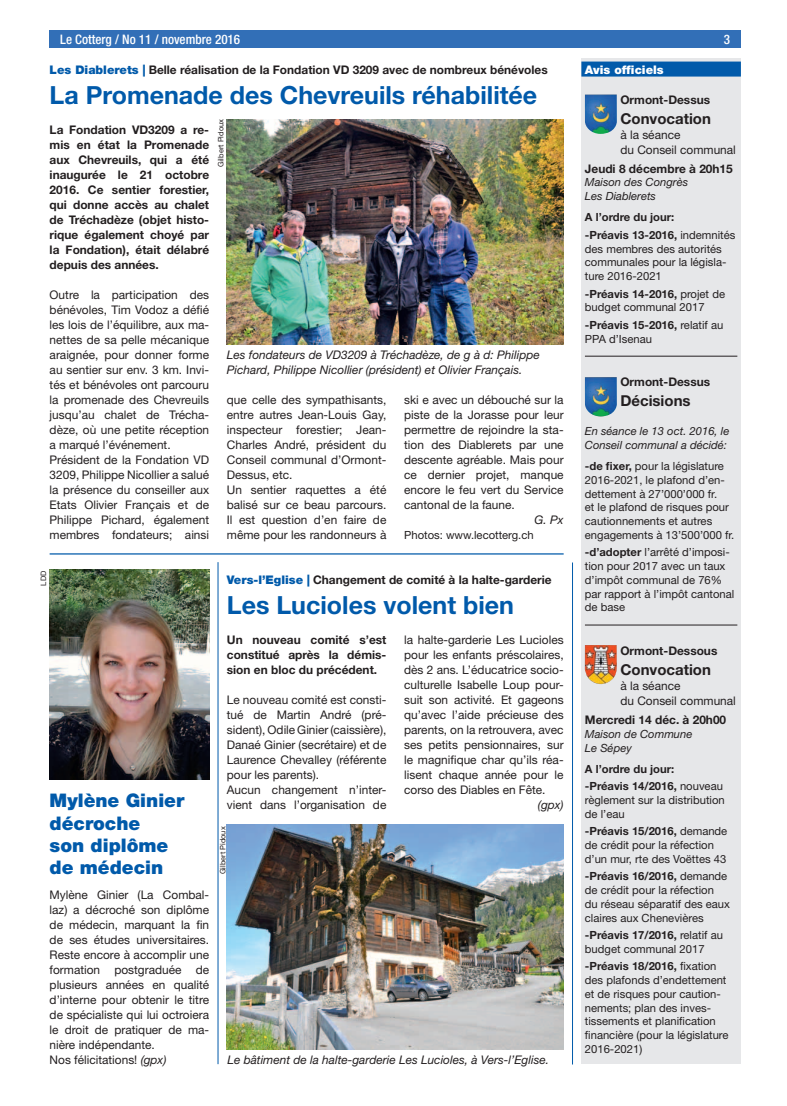
<style>
.page{position:relative;width:787px;height:1106px;background:#fff}
.page>*{position:absolute;margin:0;border:0;box-sizing:border-box;transform-origin:0 0}
.t1{font:700 25px "Helvetica Neue LT Std";color:#015aaa}
.t2{font:900 18.75px/22.2px "Helvetica Neue LT Std";color:#015aaa}
.t3{font:700 15px "Helvetica Neue LT Std";color:#231f20}
.t4{font:500 condensed 13.12px "Helvetica Neue LT Std";color:#fff}
.t5{font:11.88px/15px "Helvetica Neue LT Std";color:#231f20}
.t6{font:700 11.88px/15px "Helvetica Neue LT Std";color:#231f20;text-align:justify}
.t7{font:italic 11.88px/15px "Helvetica Neue LT Std";color:#231f20}
.t8{font:900 11.88px "Helvetica Neue LT Std";color:#fff}
.t9{font:11.25px/13.8px "Helvetica Neue LT Std";color:#231f20}
.t10{font:italic 11.25px/13.8px "Helvetica Neue LT Std";color:#231f20}
.t11{font:700 11.25px/17.5px "Helvetica Neue LT Std";color:#231f20}
.t12{font:7.5px "Helvetica Neue LT Std";color:#231f20}
.s1{font-weight:400}
.s2{font-weight:700}
.s3{font-weight:900;color:#015aaa}
.s4{font-style:italic}
</style>
<div class="page">
<div style="left:50px;top:30px;width:691px;height:18px;background:#326fb7"></div>
<div style="left:581px;top:59px;width:160px;height:1005px;background:#e6e7e9"></div>
<div style="left:581px;top:62px;width:160px;height:15px;background:#015aaa"></div>
<img style="left:585px;top:95px;width:32px;height:39px">
<hr style="left:585px;top:356px;width:152px;height:1px;background:#231f20">
<img style="left:585px;top:377px;width:32px;height:39px">
<hr style="left:585px;top:625px;width:152px;height:1px;background:#231f20">
<img style="left:585px;top:645px;width:32px;height:39px">
<img style="left:227px;top:119px;width:336px;height:225px">
<img style="left:50px;top:570px;width:159px;height:210px">
<hr style="left:50px;top:553px;width:513px;height:1px;background:#015aaa">
<img style="left:227px;top:824px;width:336px;height:225px">
<hr style="left:218px;top:562px;width:1px;height:502px;background:#015aaa">
<hr style="left:572px;top:562px;width:1px;height:502px;background:#015aaa">
<p class="t4" style="left:60px;top:34px;width:181px">Le Cotterg / No 11 / novembre 2016</p>
<p class="t4" style="left:724px;top:34px;width:8px">3</p>
<p class="t8" style="left:585px;top:65px;width:80px">Avis officiels</p>
<p class="t6" style="left:620px;top:93px;width:91px">Ormont-Dessus</p>
<p class="t3" style="left:620px;top:113px;width:92px">Convocation</p>
<p class="t5" style="left:620px;top:128px;width:117px">à la séance<br>du Conseil communal</p>
<p class="t6" style="left:585px;top:162px;width:149px">Jeudi 8 décembre à 20h15</p>
<p class="t10" style="left:585px;top:177px;width:105px">Maison des Congrès<br>Les Diablerets</p>
<p class="t11" style="left:585px;top:210px;width:152px">A l’ordre du jour:<br>-Préavis 13-2016, <span class="s1">indemnités</span></p>
<p class="t9" style="left:585px;top:243px;width:143px">des membres des autorités communales pour la législa&shy;ture 2016-2021</p>
<p class="t9" style="left:585px;top:288px;width:142px"><span class="s2">-Préavis 14-2016,</span> projet de budget communal 2017</p>
<p class="t9" style="left:585px;top:319px;width:140px"><span class="s2">-Préavis 15-2016,</span> relatif au<br>PPA d’Isenau</p>
<p class="t6" style="left:620px;top:376px;width:91px">Ormont-Dessus</p>
<p class="t3" style="left:620px;top:396px;width:72px">Décisions</p>
<p class="t10" style="left:585px;top:425px;width:146px">En séance le 13 oct. 2016, le<br>Conseil communal a décidé:</p>
<p class="t9" style="left:585px;top:460px;width:151px"><span class="s2">-de fixer,</span> pour la législature<br>2016-2021, le plafond d’en&shy;dettement à 27’000’000 fr.<br>et le plafond de risques pour cautionnements et autres engagements à 13’500’000 fr.</p>
<p class="t9" style="left:585px;top:547px;width:151px"><span class="s2">-d’adopter</span> l’arrêté d’imposi&shy;tion pour 2017 avec un taux d’impôt communal de 76% par rapport à l’impôt cantonal de base</p>
<p class="t6" style="left:620px;top:645px;width:98px">Ormont-Dessous</p>
<p class="t3" style="left:620px;top:664px;width:92px">Convocation</p>
<p class="t5" style="left:620px;top:680px;width:117px">à la séance<br>du Conseil communal</p>
<p class="t6" style="left:585px;top:713px;width:143px">Mercredi 14 déc. à 20h00</p>
<p class="t10" style="left:585px;top:728px;width:109px">Maison de Commune<br>Le Sépey</p>
<p class="t11" style="left:585px;top:761px;width:139px">A l’ordre du jour:<br>-Préavis 14/2016, <span class="s1">nouveau</span></p>
<p class="t9" style="left:585px;top:794px;width:141px">règlement sur la distribution de l’eau</p>
<p class="t9" style="left:585px;top:825px;width:144px"><span class="s2">-Préavis 15/2016,</span> demande de crédit pour la réfection d’un mur, rte des Voëttes 43</p>
<p class="t9" style="left:585px;top:870px;width:147px"><span class="s2">-Préavis 16/2016,</span> demande de crédit pour la réfection<br>du réseau séparatif des eaux claires aux Chenevières</p>
<p class="t9" style="left:585px;top:929px;width:139px"><span class="s2">-Préavis 17/2016,</span> relatif au budget communal 2017</p>
<p class="t9" style="left:585px;top:960px;width:145px"><span class="s2">-Préavis 18/2016,</span> fixation des plafonds d’endettement et de risques pour caution&shy;nements; plan des inves&shy;tissements et planification financière (pour la législature<br>2016-2021)</p>
<p class="t6" style="left:50px;top:63px;width:499px"><span class="s3">Les Diablerets |</span> Belle réalisation de la Fondation VD 3209 avec de nombreux bénévoles</p>
<h1 class="t1" style="left:50px;top:86px;width:489px">La Promenade des Chevreuils réhabilitée</h1>
<p class="t12" style="left:218px;top:167px;width:49px;rotate:-90deg">Gilbert Pidoux</p>
<p class="t6" style="left:50px;top:123px;width:161px">La Fondation VD3209 a re&shy;mis en état la Promenade aux Chevreuils, qui a été inaugurée le 21 octobre 2016. Ce sentier forestier, qui donne accès au chalet de Tréchadèze (objet histo&shy;rique également choyé par la Fondation), était délabré depuis des années.</p>
<p class="t5" style="left:50px;top:288px;width:161px">Outre la participation des bénévoles, Tim Vodoz a défié les lois de l’équilibre, aux ma&shy;nettes de sa pelle mécanique araignée, pour donner forme au sentier sur env. 3 km. Invi&shy;tés et bénévoles ont parcouru la promenade des Chevreuils jusqu’au chalet de Trécha&shy;dèze, où une petite réception a marqué l’événement.<br>Président de la Fondation VD<br>3209, Philippe Nicollier a salué la présence du conseiller aux<br>Etats Olivier Français et de<br>Philippe Pichard, également membres fondateurs; ainsi</p>
<p class="t7" style="left:227px;top:348px;width:314px">Les fondateurs de VD3209 à Tréchadèze, de g à d: Philippe<br>Pichard, Philippe Nicollier (président) et Olivier Français.</p>
<p class="t5" style="left:227px;top:393px;width:161px">que celle des sympathisants, entre autres Jean-Louis Gay, inspecteur forestier; Jean-<br>Charles André, président du<br>Conseil communal d’Ormont-<br>Dessus, etc.<br>Un sentier raquettes a été balisé sur ce beau parcours.<br>Il est question d’en faire de même pour les randonneurs à</p>
<p class="t5" style="left:404px;top:393px;width:161px;text-align:justify">ski e avec un débouché sur la piste de la Jorasse pour leur permettre de rejoindre la sta&shy;tion des Diablerets par une descente agréable. Mais pour ce dernier projet, manque encore le feu vert du Service cantonal de la faune.</p>
<p class="t7" style="left:534px;top:513px;width:31px">G. Px</p>
<p class="t9" style="left:404px;top:529px;width:131px">Photos: www.lecotterg.ch</p>
<p class="t12" style="left:41px;top:585px;width:16px;rotate:-90deg">LDD</p>
<p class="t6" style="left:227px;top:573px;width:326px"><span class="s3">Vers-l’Eglise |</span> Changement de comité à la halte-garderie</p>
<h1 class="t1" style="left:227px;top:596px;width:289px">Les Lucioles volent bien</h1>
<p class="t6" style="left:227px;top:633px;width:161px">Un nouveau comité s’est constitué après la démis&shy;sion en bloc du précédent.</p>
<p class="t5" style="left:227px;top:693px;width:161px">Le nouveau comité est consti&shy;tué de Martin André (pré&shy;sident), Odile Ginier (caissière),<br>Danaé Ginier (secrétaire) et de<br>Laurence Chevalley (référente pour les parents).<br>Aucun changement n’inter&shy;vient dans l’organisation de</p>
<p class="t5" style="left:404px;top:633px;width:161px;text-align:justify">la halte-garderie Les Lucioles pour les enfants préscolaires, dès 2 ans. L’éducatrice socio&shy;culturelle Isabelle Loup pour&shy;suit son activité. Et gageons qu’avec l’aide précieuse des parents, on la retrouvera, avec ses petits pensionnaires, sur le magnifique char qu’ils réa&shy;lisent chaque année pour le corso des Diables en Fête.</p>
<p class="t7" style="left:538px;top:798px;width:27px">(gpx)</p>
<h2 class="t2" style="left:50px;top:791px;width:136px">Mylène Ginier décroche<br>son diplôme de médecin</h2>
<p class="t5" style="left:50px;top:888px;width:161px">Mylène Ginier (La Combal&shy;laz) a décroché son diplôme de médecin, marquant la fin de ses études universitaires.<br>Reste encore à accomplir une formation postgraduée de plusieurs années en qualité d’interne pour obtenir le titre de spécialiste qui lui octroiera le droit de pratiquer de ma&shy;nière indépendante.<br>Nos félicitations! <span class="s4">(gpx)</span></p>
<p class="t12" style="left:220px;top:874px;width:49px;rotate:-90deg">Gilbert Pidoux</p>
<p class="t7" style="left:227px;top:1053px;width:323px">Le bâtiment de la halte-garderie Les Lucioles, à Vers-l’Eglise.</p>
</div>
